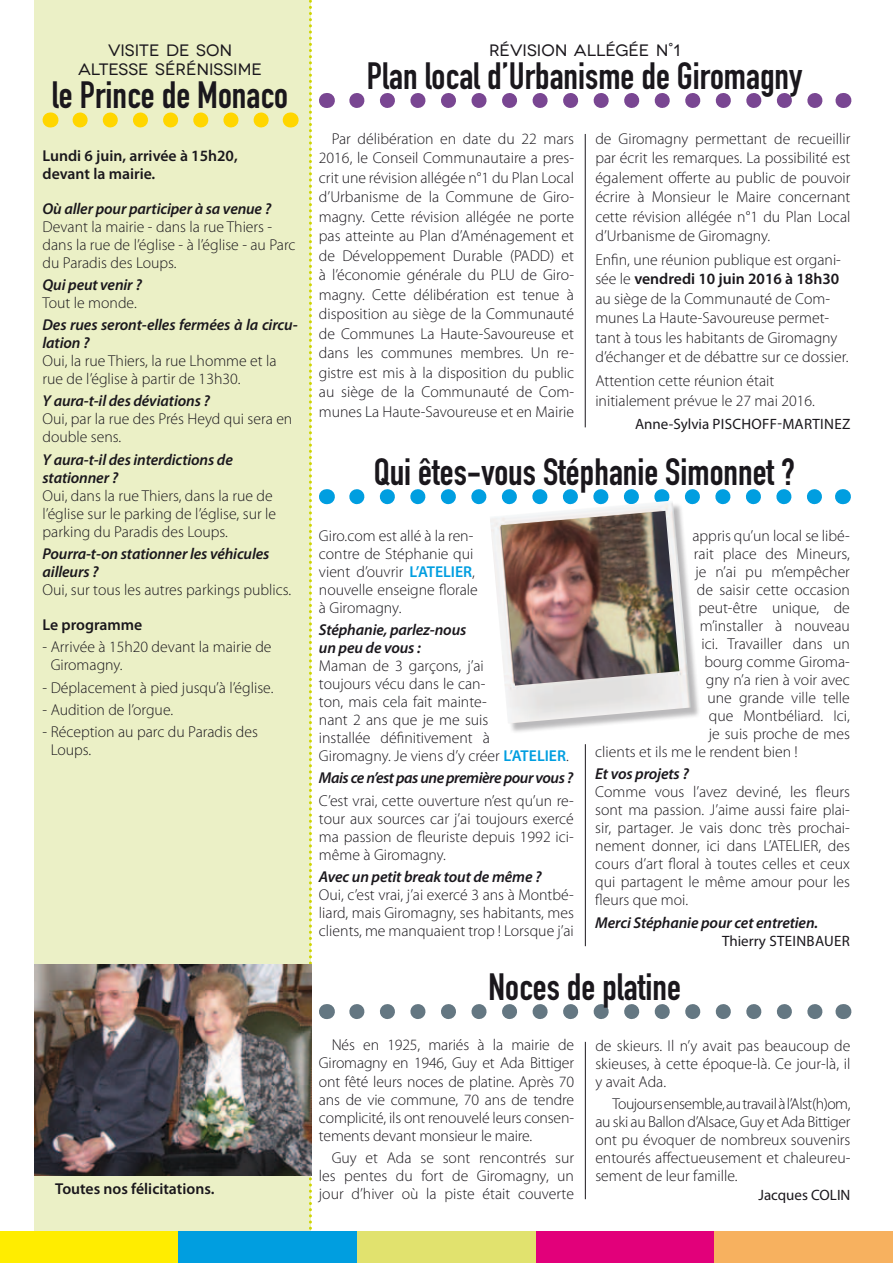
<style>
.page{position:relative;width:893px;height:1263px;background:#fff}
.page>*{position:absolute;margin:0;border:0;box-sizing:border-box;transform-origin:0 0}
.t1{font:37.5px "DIN Engschrift";color:#1a171c}
.t2{font:16.5px/19.5px "Novecentowide";color:#1a171c;text-align:center}
.t3{font:300 15.75px/18px "Myriad Pro";color:#1a171c}
.t4{font:italic 600 15.75px/18px "Myriad Pro";letter-spacing:-.01em;color:#1a171c}
.t5{font:600 15.75px/18px "Myriad Pro";color:#1a171c}
.t6{font:italic 600 15.75px "Myriad Pro";letter-spacing:-.03em;color:#1a171c}
.t7{font:15px "Myriad Pro";letter-spacing:.005em;color:#1a171c}
.s1{font-weight:600}
.s2{font-weight:600;color:#009ee0}
</style>
<div class="page">
<div style="left:34px;top:0;width:276px;height:1263px;background:#ebf0c6"></div>
<svg style="left:357px;top:489px;width:465px;height:15px"></svg>
<svg style="left:326px;top:489px;width:1px;height:15px"></svg>
<svg style="left:842px;top:489px;width:1px;height:15px"></svg>
<svg style="left:357px;top:1004px;width:466px;height:15px"></svg>
<svg style="left:326px;top:1004px;width:1px;height:15px"></svg>
<svg style="left:843px;top:1004px;width:1px;height:15px"></svg>
<svg style="left:309px;top:0;width:3px;height:1231px"></svg>
<div style="left:0;top:1231px;width:179px;height:32px;background:#ffed00"></div>
<div style="left:357px;top:1231px;width:179px;height:32px;background:#e1e26e"></div>
<div style="left:536px;top:1231px;width:178px;height:32px;background:#e2007a"></div>
<div style="left:714px;top:1231px;width:179px;height:32px;background:#f7b15f"></div>
<div style="left:179px;top:1231px;width:178px;height:32px;background:#009ee0"></div>
<div style="left:492px;top:502px;width:209px;height:232px;background:#1a171c;opacity:.3"></div>
<img style="left:490px;top:500px;width:201px;height:223px">
<img style="left:501px;top:511px;width:178px;height:174px">
<hr style="left:585px;top:744px;width:1px;height:202px;background:#1a171c">
<hr style="left:585px;top:1042px;width:1px;height:157px;background:#1a171c">
<hr style="left:585px;top:134px;width:1px;height:293px;background:#1a171c">
<svg style="left:80px;top:112px;width:189px;height:15px"></svg>
<svg style="left:50px;top:112px;width:1px;height:15px"></svg>
<svg style="left:290px;top:112px;width:1px;height:15px"></svg>
<svg style="left:357px;top:93px;width:466px;height:15px"></svg>
<svg style="left:326px;top:93px;width:1px;height:15px"></svg>
<svg style="left:843px;top:93px;width:1px;height:15px"></svg>
<img style="left:34px;top:964px;width:277px;height:212px">
<p class="t2" style="left:78px;top:40px;width:185px">VISITE DE SON<br>ALTESSE SÉRÉNISSIME</p>
<h1 class="t1" style="left:52px;top:73px;width:238px">le Prince de Monaco</h1>
<p class="t5" style="left:43px;top:146px;width:197px">Lundi 6 juin, arrivée à 15h20, devant la mairie.</p>
<p class="t4" style="left:43px;top:199px;width:230px">Où aller pour participer à sa venue ?</p>
<p class="t3" style="left:43px;top:217px;width:255px">Devant la mairie - dans la rue Thiers - dans la rue de l’église - à l’église - au Parc du Paradis des Loups.</p>
<p class="t4" style="left:43px;top:275px;width:101px">Qui peut venir ?</p>
<p class="t3" style="left:43px;top:294px;width:96px">Tout le monde.</p>
<p class="t4" style="left:43px;top:315px;width:257px">Des rues seront-elles fermées à la circu&shy;lation ?</p>
<p class="t3" style="left:43px;top:352px;width:236px">Oui, la rue Thiers, la rue Lhomme et la rue de l’église à partir de 13h30.</p>
<p class="t4" style="left:43px;top:392px;width:169px">Y aura-t-il des déviations ?</p>
<p class="t3" style="left:43px;top:410px;width:251px">Oui, par la rue des Prés Heyd qui sera en double sens.</p>
<p class="t4" style="left:43px;top:450px;width:192px">Y aura-t-il des interdictions de stationner ?</p>
<p class="t3" style="left:43px;top:486px;width:235px">Oui, dans la rue Thiers, dans la rue de l’église sur le parking de l’église, sur le parking du Paradis des Loups.</p>
<p class="t4" style="left:43px;top:544px;width:228px">Pourra-t-on stationner les véhicules ailleurs ?</p>
<p class="t3" style="left:43px;top:581px;width:250px">Oui, sur tous les autres parkings publics.</p>
<p class="t5" style="left:43px;top:615px;width:101px">Le programme</p>
<p class="t3" style="left:51px;top:638px;width:222px;text-indent:-8px">- Arrivée à 15h20 devant la mairie de<br>Giromagny.</p>
<p class="t3" style="left:43px;top:678px;width:232px">- Déplacement à pied jusqu’à l’église.</p>
<p class="t3" style="left:43px;top:700px;width:132px">- Audition de l’orgue.</p>
<p class="t3" style="left:51px;top:723px;width:209px;text-indent:-8px">- Réception au parc du Paradis des<br>Loups.</p>
<p class="t5" style="left:55px;top:1179px;width:161px">Toutes nos félicitations.</p>
<p class="t2" style="left:489px;top:40px;width:193px">RÉVISION ALLÉGÉE N°1</p>
<h1 class="t1" style="left:367px;top:54px;width:437px">Plan local d’Urbanisme de Giromagny</h1>
<p class="t3" style="left:319px;top:128px;width:257px;line-height:19.5px;text-align:justify;text-indent:13px">Par délibération en date du 22 mars 2016, le Conseil Communautaire a pres&shy;crit une révision allégée n°1 du Plan Local d’Urbanisme de la Commune de Giro&shy;magny. Cette révision allégée ne porte pas atteinte au Plan d’Aménagement et de Développement Durable (PADD) et à l’économie générale du PLU de Giro&shy;magny. Cette délibération est tenue à disposition au siège de la Communauté de Communes La Haute-Savoureuse et dans les communes membres. Un re&shy;gistre est mis à la disposition du public au siège de la Communauté de Com&shy;munes La Haute-Savoureuse et en Mairie</p>
<p class="t3" style="left:595px;top:128px;width:257px;line-height:19.5px;text-align:justify">de Giromagny permettant de recueillir par écrit les remarques. La possibilité est également offerte au public de pouvoir écrire à Monsieur le Maire concernant cette révision allégée n°1 du Plan Local d’Urbanisme de Giromagny.</p>
<p class="t3" style="left:595px;top:250px;width:255px;line-height:19.5px">Enfin, une réunion publique est organi&shy;sée le <span class="s1">vendredi 10 juin 2016 à 18h30 </span>au siège de la Communauté de Com&shy;munes La Haute-Savoureuse permet&shy;tant à tous les habitants de Giromagny d’échanger et de débattre sur ce dossier.</p>
<p class="t3" style="left:595px;top:371px;width:221px;line-height:19.5px">Attention cette réunion était initialement prévue le 27 mai 2016.</p>
<p class="t7" style="left:635px;top:414px;width:217px">ANNE-SYLVIA PISCHOFF-MARTINEZ</p>
<h1 class="t1" style="left:374px;top:450px;width:423px">Qui êtes-vous Stéphanie Simonnet ?</h1>
<p class="t3" style="left:319px;top:526px;width:160px">Giro.com est allé à la ren&shy;contre de Stéphanie qui vient d’ouvrir <span class="s2">L’ATELIER</span>, nouvelle enseigne florale à Giromagny.</p>
<p class="t4" style="left:319px;top:620px;width:149px">Stéphanie, parlez-nous un peu de vous :</p>
<p class="t3" style="left:319px;top:657px;width:251px">Maman de 3 garçons, j’ai<br>toujours vécu dans le can-<br>ton, mais cela fait mainte-<br>nant 2 ans que je me suis<br>installée définitivement à<br>Giromagny. Je viens d’y créer <span class="s2">L’ATELIER</span>.</p>
<p class="t6" style="left:319px;top:768px;width:256px">Mais ce n’est pas une première pour vous ?</p>
<p class="t3" style="left:319px;top:791px;width:257px;text-align:justify">C’est vrai, cette ouverture n’est qu’un re&shy;tour aux sources car j’ai toujours exercé ma passion de fleuriste depuis 1992 ici&shy;même à Giromagny.</p>
<p class="t4" style="left:319px;top:867px;width:224px">Avec un petit break tout de même ?</p>
<p class="t3" style="left:319px;top:885px;width:256px;text-align:justify">Oui, c’est vrai, j’ai exercé 3 ans à Montbé&shy;liard, mais Giromagny, ses habitants, mes clients, me manquaient trop ! Lorsque j’ai</p>
<p class="t3" style="left:692px;top:526px;width:159px">appris qu’un local se libé-</p>
<p class="t3" style="left:694px;top:544px;width:158px">rait place des Mineurs,</p>
<p class="t3" style="left:695px;top:562px;width:156px">je n’ai pu m’empêcher</p>
<p class="t3" style="left:697px;top:580px;width:154px">de saisir cette occasion</p>
<p class="t3" style="left:698px;top:598px;width:153px">peut-être unique, de</p>
<p class="t3" style="left:700px;top:616px;width:151px">m’installer à nouveau</p>
<p class="t3" style="left:701px;top:634px;width:150px">ici. Travailler dans un</p>
<p class="t3" style="left:704px;top:652px;width:147px">bourg comme Giroma-</p>
<p class="t3" style="left:706px;top:670px;width:145px">gny n’a rien à voir avec</p>
<p class="t3" style="left:707px;top:689px;width:144px">une grande ville telle</p>
<p class="t3" style="left:709px;top:707px;width:142px">que Montbéliard. Ici,</p>
<p class="t3" style="left:709px;top:725px;width:143px">je suis proche de mes</p>
<p class="t3" style="left:595px;top:743px;width:204px">clients et ils me le rendent bien !</p>
<p class="t4" style="left:595px;top:764px;width:95px">Et vos projets ?</p>
<p class="t3" style="left:595px;top:783px;width:256px;text-align:justify">Comme vous l’avez deviné, les fleurs sont ma passion. J’aime aussi faire plai&shy;sir, partager. Je vais donc très prochai&shy;nement donner, ici dans L’ATELIER, des cours d’art floral à toutes celles et ceux qui partagent le même amour pour les fleurs que moi.</p>
<p class="t4" style="left:595px;top:913px;width:224px">Merci Stéphanie pour cet entretien.</p>
<p class="t7" style="left:722px;top:932px;width:129px">THIERRY STE INBAUER</p>
<h1 class="t1" style="left:488px;top:965px;width:194px">Noces de platine</h1>
<p class="t3" style="left:319px;top:1036px;width:257px;text-align:justify;text-indent:13px">Nés en 1925, mariés à la mairie de Giromagny en 1946, Guy et Ada Bittiger ont fêté leurs noces de platine. Après 70 ans de vie commune, 70 ans de tendre complicité, ils ont renouvelé leurs consen&shy;tements devant monsieur le maire.</p>
<p class="t3" style="left:319px;top:1148px;width:257px;text-align:justify;text-indent:13px">Guy et Ada se sont rencontrés sur les pentes du fort de Giromagny, un jour d’hiver où la piste était couverte</p>
<p class="t3" style="left:595px;top:1036px;width:257px;text-align:justify">de skieurs. Il n’y avait pas beaucoup de skieuses, à cette époque-là. Ce jour-là, il y avait Ada.</p>
<p class="t3" style="left:595px;top:1094px;width:257px;text-align:justify;text-indent:17px">Toujours ensemble, au travail à l’Alst(h)om, au ski au Ballon d’Alsace, Guy et Ada Bittiger ont pu évoquer de nombreux souvenirs entourés affectueusement et chaleureu&shy;sement de leur famille.</p>
<p class="t7" style="left:758px;top:1185px;width:94px">JACQUES COLIN</p>
</div>
